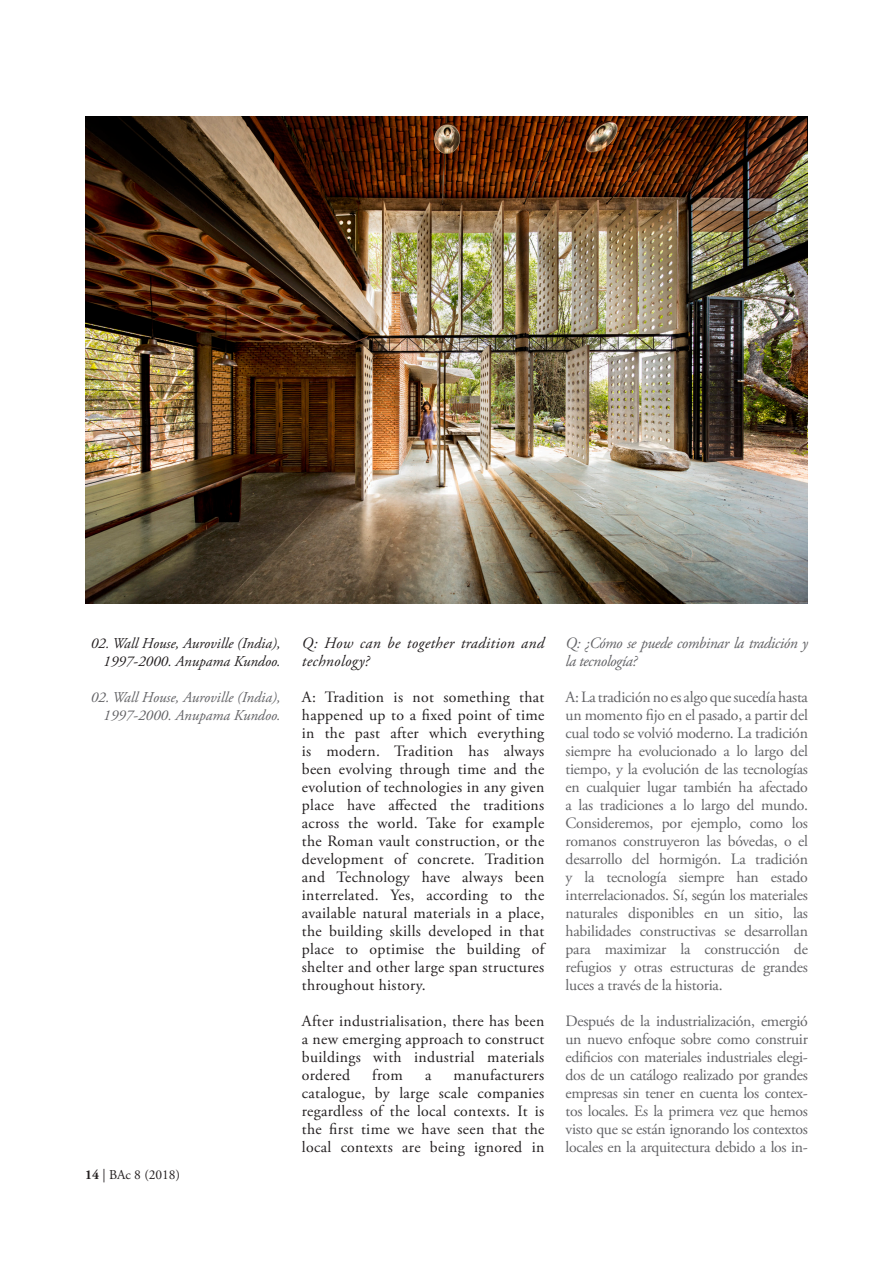
<style>
.page{position:relative;width:893px;height:1263px;background:#fff}
.page>*{position:absolute;margin:0;border:0;box-sizing:border-box;transform-origin:0 0}
.t1{font:15.75px/18px "Adobe Garamond Pro";letter-spacing:-.02em;color:#636366;text-align:justify}
.t2{font:15.75px/18px "Adobe Garamond Pro";letter-spacing:.02em;color:#231f20;text-align:justify}
.t3{font:italic 15.75px/18px "Adobe Garamond Pro";letter-spacing:-.025em;color:#636366}
.t4{font:italic 15.75px/18px "Adobe Garamond Pro";letter-spacing:.02em;color:#231f20}
.t5{font:italic 15px/18px "Adobe Garamond Pro";color:#231f20;text-align:right}
.t6{font:italic 15px/18px "Adobe Garamond Pro";color:#636366;text-align:right}
.t7{font:13.5px "Adobe Garamond Pro";color:#231f20}
.s1{font-weight:700}
</style>
<div class="page">
<img style="left:85px;top:117px;width:723px;height:486px">
<svg style="left:562px;top:519px;width:246px;height:85px;background:#7b7c73"></svg>
<p class="t5" style="left:91px;top:635px;width:191px">02. Wall House, Auroville (India),<br>1997-2000. Anupama Kundoo.</p>
<p class="t6" style="left:91px;top:689px;width:191px">02. Wall House, Auroville (India),<br>1997-2000. Anupama Kundoo.</p>
<p class="t7" style="left:85px;top:1167px;width:96px"><span class="s1">14</span> | BAc 8 (2018)</p>
<p class="t4" style="left:302px;top:634px;width:244px">Q: How can be together tradition and technology?</p>
<p class="t2" style="left:302px;top:689px;width:244px">A: Tradition is not something that happened up to a fixed point of time in the past after which everything is modern. Tradition has always been evolving through time and the evolution of technologies in any given place have affected the traditions across the world. Take for example the Roman vault construction, or the development of concrete. Tradition and Technology have always been interrelated. Yes, according to the available natural materials in a place, the building skills developed in that place to optimise the building of shelter and other large span structures throughout history.</p>
<p class="t2" style="left:302px;top:1013px;width:244px">After industrialisation, there has been a new emerging approach to construct buildings with industrial materials ordered</p>
<p class="t2" style="left:302px;top:1067px;width:244px;text-indent:152px">manufacturers catalogue, by large scale companies regardless of the local contexts. It is the first time we have seen that the local contexts are being ignored in</p>
<p class="t2" style="left:372px;top:1067px;width:32px">from</p>
<p class="t2" style="left:425px;top:1067px;width:8px">a</p>
<p class="t3" style="left:566px;top:634px;width:244px">Q: ¿Cómo se puede combinar la tradición y la tecnología?</p>
<p class="t1" style="left:566px;top:689px;width:244px">A: La tradición no es algo que sucedía hasta un momento fijo en el pasado, a partir del cual todo se volvió moderno. La tradición siempre ha evolucionado a lo largo del tiempo, y la evolución de las tecnologías en cualquier lugar también ha afectado a las tradiciones a lo largo del mundo.<br>Consideremos, por ejemplo, como los romanos construyeron las bóvedas, o el desarrollo del hormigón. La tradición y la tecnología siempre han estado interrelacionados. Sí, según los materiales naturales disponibles en un sitio, las habilidades constructivas se desarrollan para maximizar la construcción de refugios y otras estructuras de grandes luces a través de la historia.</p>
<p class="t1" style="left:566px;top:1013px;width:244px">Después de la industrialización, emergió un nuevo enfoque sobre como construir edificios con materiales industriales elegi&shy;dos de un catálogo realizado por grandes empresas sin tener en cuenta los contex&shy;tos locales. Es la primera vez que hemos visto que se están ignorando los contextos locales en la arquitectura debido a los in-</p>
</div>
